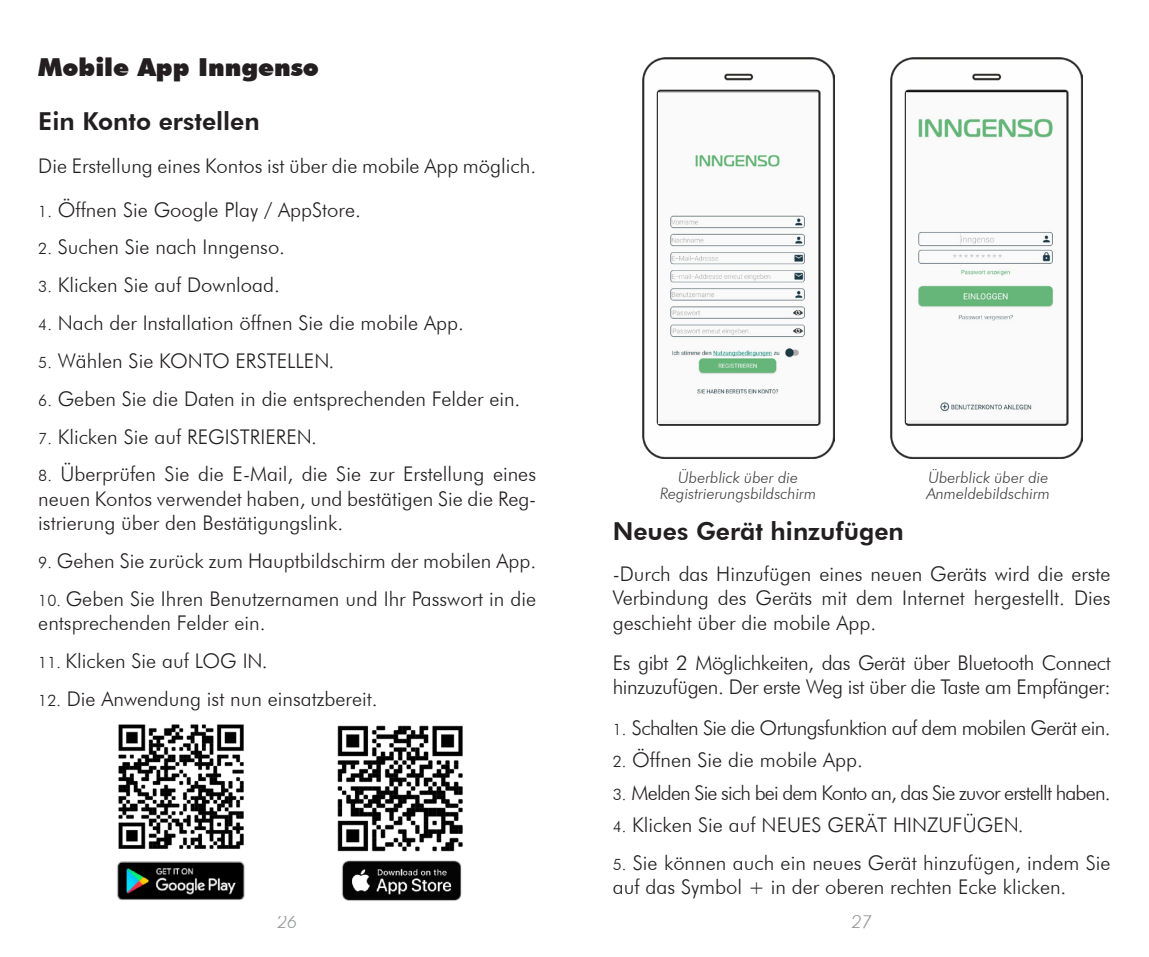
<style>
.page{position:relative;width:1149px;height:957px;background:#fff}
.page>*{position:absolute;margin:0;border:0;box-sizing:border-box;transform-origin:0 0}
.t1{font:800 24.75px "Futura BT";color:#231f20}
.t2{font:900 24.75px "Futura BT";color:#231f20}
.t3{font:300 20.25px/24.3px "Futura BT";color:#231f20;text-align:justify}
.t4{font:300 20.25px/24.3px "Futura BT";letter-spacing:-.02em;color:#231f20}
.t5{font:300 20.25px "Futura BT";letter-spacing:-.04em;color:#231f20}
.t6{font:300 20.25px "Futura BT";letter-spacing:-.03em;color:#231f20}
.t7{font:italic 300 18px "Futura BT";color:#939598}
.t8{font:italic 300 15.75px "Futura BT";color:#3e3e3f}
.s1{font-size:15.75px}
</style>
<div class="page">
<img style="left:117px;top:860px;width:345px;height:41px">
<img style="left:118px;top:724px;width:126px;height:125px">
<img style="left:337px;top:725px;width:126px;height:126px">
<img style="left:642px;top:58px;width:192px;height:400px">
<img style="left:658px;top:92px;width:159px;height:331px">
<img style="left:890px;top:57px;width:192px;height:401px">
<img style="left:906px;top:92px;width:159px;height:331px">
<p class="t2" style="left:38px;top:52px;width:282px">Mobile App Inngenso</p>
<p class="t1" style="left:38px;top:106px;width:223px">Ein Konto erstellen</p>
<p class="t3" style="left:38px;top:154px;width:499px">Die Erstellung eines Kontos ist über die mobile App möglich.</p>
<p class="t3" style="left:38px;top:197px;width:324px"><span class="s1">1.</span> Öffnen Sie Google Play / AppStore.</p>
<p class="t3" style="left:38px;top:235px;width:248px"><span class="s1">2.</span> Suchen Sie nach Inngenso.</p>
<p class="t3" style="left:38px;top:273px;width:243px"><span class="s1">3.</span> Klicken Sie auf Download.</p>
<p class="t3" style="left:38px;top:310px;width:427px"><span class="s1">4.</span> Nach der Installation öffnen Sie die mobile App.</p>
<p class="t3" style="left:38px;top:348px;width:297px"><span class="s1">5.</span> Wählen Sie KONTO ERSTELLEN.</p>
<p class="t3" style="left:38px;top:386px;width:483px"><span class="s1">6.</span> Geben Sie die Daten in die entsprechenden Felder ein.</p>
<p class="t3" style="left:38px;top:424px;width:280px"><span class="s1">7.</span> Klicken Sie auf REGISTRIEREN.</p>
<p class="t3" style="left:38px;top:462px;width:499px"><span class="s1">8.</span> Überprüfen Sie die E-Mail, die Sie zur Erstellung eines neuen Kontos verwendet haben, und bestätigen Sie die Reg&shy;istrierung über den Bestätigungslink.</p>
<p class="t3" style="left:38px;top:548px;width:499px"><span class="s1">9.</span> Gehen Sie zurück zum Hauptbildschirm der mobilen App.</p>
<p class="t3" style="left:38px;top:586px;width:499px"><span class="s1">10.</span> Geben Sie Ihren Benutzernamen und Ihr Passwort in die entsprechenden Felder ein.</p>
<p class="t3" style="left:38px;top:648px;width:231px"><span class="s1">11.</span> Klicken Sie auf LOG IN.</p>
<p class="t3" style="left:38px;top:686px;width:341px"><span class="s1">12.</span> Die Anwendung ist nun einsatzbereit.</p>
<p class="t8" style="left:678px;top:468px;width:121px">Überblick über die</p>
<p class="t8" style="left:660px;top:484px;width:157px">Registrierungsbildschirm</p>
<p class="t8" style="left:928px;top:468px;width:121px">Überblick über die</p>
<p class="t8" style="left:926px;top:484px;width:125px">Anmeldebildschirm</p>
<p class="t1" style="left:612px;top:516px;width:292px">Neues Gerät hinzufügen</p>
<p class="t3" style="left:612px;top:561px;width:499px">-Durch das Hinzufügen eines neuen Geräts wird die erste Verbindung des Geräts mit dem Internet hergestellt. Dies geschieht über die mobile App.</p>
<p class="t4" style="left:612px;top:650px;width:499px">Es gibt 2 Möglichkeiten, das Gerät über Bluetooth Connect hinzuzufügen. Der erste Weg ist über die Taste am Empfänger:</p>
<p class="t6" style="left:612px;top:715px;width:499px"><span class="s1">1.</span> Schalten Sie die Ortungsfunktion auf dem mobilen Gerät ein.</p>
<p class="t3" style="left:612px;top:748px;width:252px"><span class="s1">2.</span> Öffnen Sie die mobile App.</p>
<p class="t5" style="left:612px;top:780px;width:499px"><span class="s1">3.</span> Melden Sie sich bei dem Konto an, das Sie zuvor erstellt haben.</p>
<p class="t3" style="left:612px;top:812px;width:412px"><span class="s1">4.</span> Klicken Sie auf NEUES GERÄT HINZUFÜGEN.</p>
<p class="t3" style="left:612px;top:850px;width:499px"><span class="s1">5.</span> Sie können auch ein neues Gerät hinzufügen, indem Sie auf das Symbol + in der oberen rechten Ecke klicken.</p>
<p class="t7" style="left:277px;top:910px;width:22px">26</p>
<p class="t7" style="left:851px;top:910px;width:22px">27</p>
</div>
